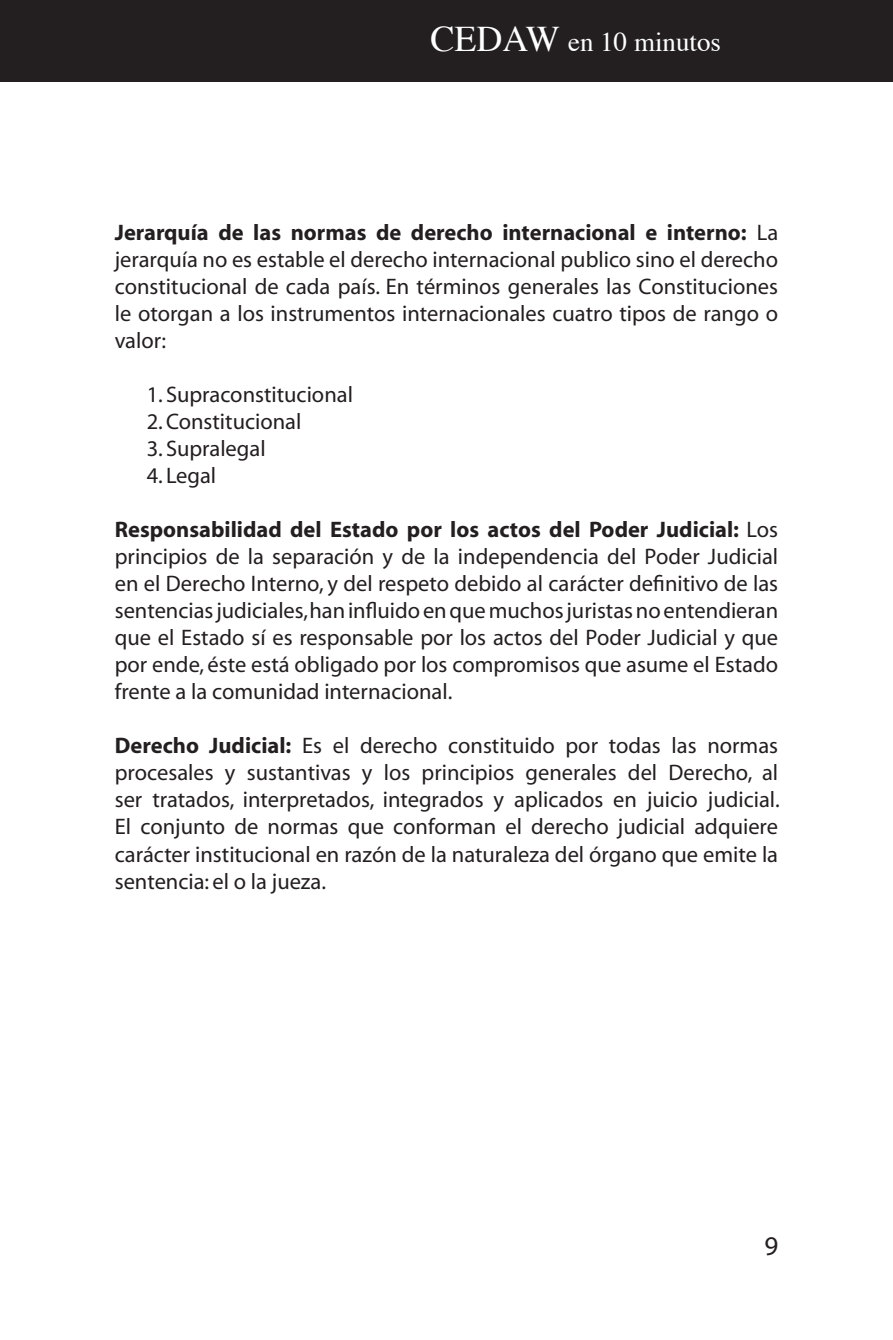
<style>
.page{position:relative;width:893px;height:1340px;background:#fff}
.page>*{position:absolute;margin:0;border:0;box-sizing:border-box;transform-origin:0 0}
.t1{font:27px "Times";color:#fff}
.t2{font:27px "Myriad";color:#231f20}
.t3{font:22.5px/27px "Myriad";color:#231f20;text-align:justify}
.s1{font-size:36px}
.s2{font-weight:700}
</style>
<div class="page">
<div style="left:0;top:0;width:893px;height:81px;background:#231f20"></div>
<p class="t1" style="left:431px;top:17px;width:292px"><span class="s1">CEDAW</span> en 10 minutos</p>
<p class="t3" style="left:115px;top:220px;width:665px"><span class="s2">Jerarquía de las normas de derecho internacional e interno:</span> La jerarquía no es estable el derecho internacional publico sino el derecho constitucional de cada país. En términos generales las Constituciones le otorgan a los instrumentos internacionales cuatro tipos de rango o valor:</p>
<p class="t3" style="left:147px;top:382px;width:208px">1. Supraconstitucional</p>
<p class="t3" style="left:147px;top:409px;width:156px">2. Constitucional</p>
<p class="t3" style="left:147px;top:436px;width:120px">3. Supralegal</p>
<p class="t3" style="left:147px;top:463px;width:71px">4. Legal</p>
<p class="t3" style="left:115px;top:517px;width:665px"><span class="s2">Responsabilidad del Estado por los actos del Poder Judicial:</span> Los principios de la separación y de la independencia del Poder Judicial en el Derecho Interno, y del respeto debido al carácter definitivo de las sentencias judiciales, han influido en que muchos juristas no entendieran que el Estado sí es responsable por los actos del Poder Judicial y que por ende, éste está obligado por los compromisos que asume el Estado frente a la comunidad internacional.</p>
<p class="t3" style="left:115px;top:733px;width:666px"><span class="s2">Derecho Judicial:</span> Es el derecho constituido por todas las normas procesales y sustantivas y los principios generales del Derecho, al ser tratados, interpretados, integrados y aplicados en juicio judicial.<br>El conjunto de normas que conforman el derecho judicial adquiere carácter institucional en razón de la naturaleza del órgano que emite la sentencia: el o la jueza.</p>
<p class="t2" style="left:764px;top:1232px;width:15px">9</p>
</div>
